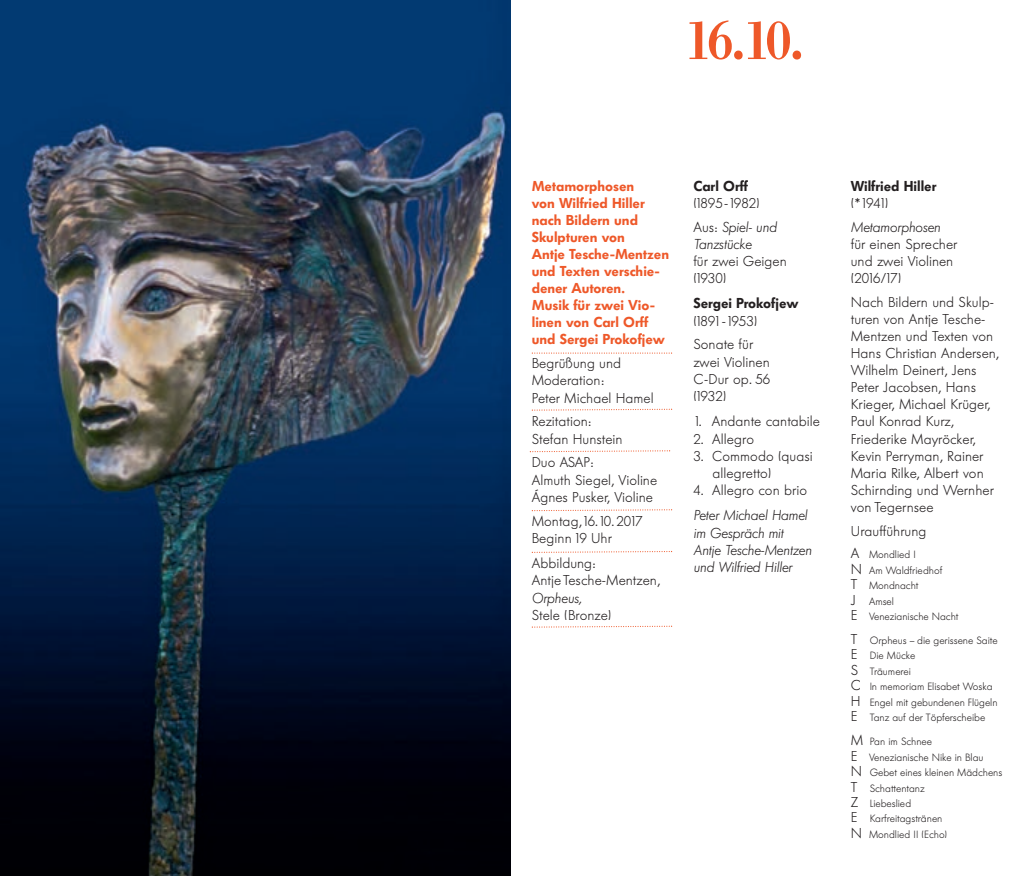
<style>
.page{position:relative;width:1021px;height:876px;background:#fff}
.page>*{position:absolute;margin:0;border:0;box-sizing:border-box;transform-origin:0 0}
.t1{font:500 54.6px "Bodoni Berthold BQ";color:#ee5829;scale:.93 1}
.t2{font:300 14.25px/17.1px "Futura BQ";color:#231f20}
.t3{font:600 14.25px/17.1px "Futura BQ";color:#ee5829}
.t4{font:italic 300 14.25px/17.1px "Futura BQ";color:#231f20}
.t5{font:600 14.25px "Futura BQ";color:#231f20}
.t6{font:300 10.5px/15.5px "Futura BQ";letter-spacing:-.005em;color:#231f20}
.s1{font-style:italic}
.s2{font-size:14.25px}
</style>
<div class="page">
<img style="left:0;top:0;width:510px;height:876px">
<svg style="left:531px;top:352px;width:141px;height:2px"></svg>
<svg style="left:531px;top:408px;width:141px;height:3px"></svg>
<svg style="left:531px;top:551px;width:141px;height:2px"></svg>
<svg style="left:529px;top:450px;width:141px;height:3px"></svg>
<svg style="left:531px;top:509px;width:141px;height:3px"></svg>
<svg style="left:531px;top:625px;width:141px;height:3px"></svg>
<h1 class="t1" style="left:685px;top:10px;width:128px">16.10.</h1>
<p class="t3" style="left:531px;top:177px;width:139px">Metamorphosen<br>von Wilfried Hiller nach Bildern und<br>Skulpturen von<br>Antje Tesche-Mentzen und Texten verschie&shy;dener Autoren.<br>Musik für zwei Vio&shy;linen von Carl Orff und Sergei Prokofjew</p>
<p class="t2" style="left:531px;top:355px;width:123px">Begrüßung und<br>Moderation:<br>Peter Michael Hamel</p>
<p class="t2" style="left:531px;top:413px;width:92px">Rezitation:<br>Stefan Hunstein</p>
<p class="t2" style="left:531px;top:454px;width:127px">Duo ASAP:<br>Almuth Siegel, Violine<br>Ágnes Pusker, Violine</p>
<p class="t2" style="left:531px;top:512px;width:112px">Montag,16.10. 2017<br>Beginn 19 Uhr</p>
<p class="t2" style="left:531px;top:555px;width:130px">Abbildung:<br>Antje Tesche-Mentzen,</p>
<p class="t4" style="left:531px;top:589px;width:52px">Orpheus,</p>
<p class="t2" style="left:531px;top:606px;width:81px">Stele (Bronze)</p>
<p class="t5" style="left:693px;top:178px;width:56px">Carl Orff</p>
<p class="t2" style="left:693px;top:191px;width:85px;line-height:23.9px">(1895-1982)<br>Aus: <span class="s1">Spiel- und</span></p>
<p class="t4" style="left:693px;top:235px;width:60px">Tanzstücke</p>
<p class="t2" style="left:693px;top:252px;width:95px">für zwei Geigen (1930)</p>
<p class="t5" style="left:693px;top:295px;width:107px">Sergei Prokofjew</p>
<p class="t2" style="left:693px;top:309px;width:65px;line-height:23.9px">(1891-1953)<br>Sonate für</p>
<p class="t2" style="left:693px;top:353px;width:78px;text-align:justify">zwei Violinen C-Dur op. 56 (1932)</p>
<p class="t2" style="left:693px;top:413px;width:128px">1. Andante cantabile</p>
<p class="t2" style="left:693px;top:430px;width:62px">2. Allegro</p>
<p class="t2" style="left:712px;top:447px;width:102px;text-indent:-19px">3. Commodo (quasi allegretto)</p>
<p class="t2" style="left:693px;top:481px;width:115px">4. Allegro con brio</p>
<p class="t4" style="left:693px;top:507px;width:120px">Peter Michael Hamel im Gespräch mit<br>Antje Tesche-Mentzen und Wilfried Hiller</p>
<p class="t5" style="left:850px;top:178px;width:87px">Wilfried Hiller</p>
<p class="t2" style="left:850px;top:194px;width:39px">(*1941)</p>
<p class="t4" style="left:850px;top:218px;width:91px">Metamorphosen</p>
<p class="t2" style="left:850px;top:235px;width:108px">für einen Sprecher und zwei Violinen (2016/17)</p>
<p class="t2" style="left:850px;top:293px;width:150px">Nach Bildern und Skulp&shy;turen von Antje Tesche-<br>Mentzen und Texten von<br>Hans Christian Andersen,<br>Wilhelm Deinert, Jens<br>Peter Jacobsen, Hans<br>Krieger, Michael Krüger,<br>Paul Konrad Kurz,<br>Friederike Mayröcker,<br>Kevin Perryman, Rainer<br>Maria Rilke, Albert von<br>Schirnding und Wernher von Tegernsee</p>
<p class="t2" style="left:850px;top:522px;width:77px">Uraufführung</p>
<p class="t6" style="left:850px;top:547px;width:109px"><span class="s2">A</span> Mondlied I<br><span class="s2">N</span> Am Waldfriedhof<br><span class="s2">T</span> Mondnacht<br><span class="s2">J</span> Amsel<br><span class="s2">E</span> Venezianische Nacht</p>
<p class="t6" style="left:850px;top:633px;width:148px"><span class="s2">T</span> Orpheus – die gerissene Saite<br><span class="s2">E</span> Die Mücke<br><span class="s2">S</span> Träumerei<br><span class="s2">C</span> In memoriam Elisabet Woska<br><span class="s2">H</span> Engel mit gebundenen Flügeln<br><span class="s2">E</span> Tanz auf der Töpferscheibe</p>
<p class="t6" style="left:850px;top:734px;width:153px"><span class="s2">M</span> Pan im Schnee<br><span class="s2">E</span> Venezianische Nike in Blau<br><span class="s2">N</span> Gebet eines kleinen Mädchens<br><span class="s2">T</span> Schattentanz<br><span class="s2">Z</span> Liebeslied<br><span class="s2">E</span> Karfreitagstränen<br><span class="s2">N</span> Mondlied II (Echo)</p>
</div>
